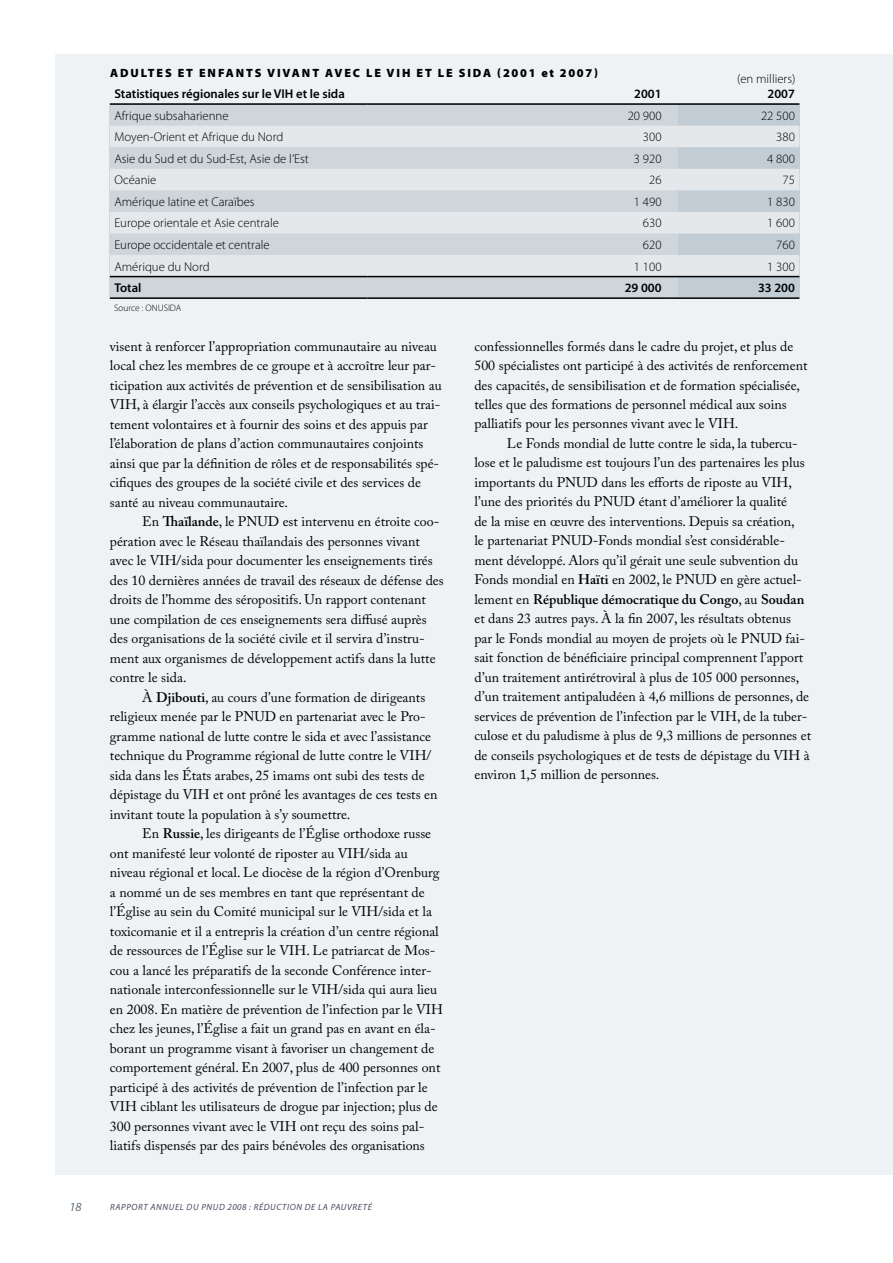
<style>
.page{position:relative;width:893px;height:1263px;background:#fff}
.page>*{position:absolute;margin:0;border:0;box-sizing:border-box;transform-origin:0 0}
.t1{font:13.8px/19.5px "Adobe Caslon Pro";color:#000}
.t2{font:300 12.75px "Myriad Pro";color:#000}
.t3{font:600 12.75px "Myriad Pro";color:#000}
.t4{font:italic 12.3px "Myriad Pro";color:#5c6f7b}
.t5{font:900 12px "Myriad Pro";letter-spacing:.16em;color:#000}
.t6{font:300 9.3px "Myriad Pro";color:#000}
.t7{font:italic 9px "Myriad Pro";letter-spacing:.07em;color:#524561}
.s1{font-weight:600}
</style>
<div class="page">
<div style="left:56px;top:54px;width:837px;height:1121px;background:#eff2f4"></div>
<div style="left:678px;top:104px;width:122px;height:194px;background:#c2ccd4"></div>
<div style="left:110px;top:104px;width:568px;height:194px;background:#ced5db"></div>
<svg style="left:110px;top:126px;width:689px;height:150px;fill:#e4e8eb"></svg>
<hr style="left:110px;top:103px;width:257px;height:2px;background:#000">
<hr style="left:367px;top:103px;width:299px;height:2px;background:#000">
<hr style="left:666px;top:103px;width:133px;height:2px;background:#000">
<hr style="left:110px;top:276px;width:257px;height:1px;background:#000">
<hr style="left:367px;top:276px;width:299px;height:1px;background:#000">
<hr style="left:666px;top:276px;width:133px;height:1px;background:#000">
<hr style="left:110px;top:297px;width:257px;height:2px;background:#000">
<hr style="left:367px;top:297px;width:299px;height:2px;background:#000">
<hr style="left:666px;top:297px;width:133px;height:2px;background:#000">
<p class="t5" style="left:110px;top:64px;width:490px">ADULTES ET EN FAN TS VIVAN T AVEC LE VIH ET LE SI DA (2001 ET 2007)</p>
<p class="t3" style="left:114px;top:86px;width:232px">Statistiques régionales sur le VIH et le sida</p>
<p class="t3" style="left:634px;top:86px;width:29px">2001</p>
<p class="t3" style="left:768px;top:86px;width:29px">2007</p>
<p class="t2" style="left:114px;top:108px;width:116px">Afrique subsaharienne</p>
<p class="t2" style="left:628px;top:108px;width:35px">20 900</p>
<p class="t2" style="left:761px;top:108px;width:35px">22 500</p>
<p class="t2" style="left:114px;top:129px;width:170px">Moyen-Orient et Afrique du Nord</p>
<p class="t2" style="left:643px;top:129px;width:20px">300</p>
<p class="t2" style="left:776px;top:129px;width:20px">380</p>
<p class="t2" style="left:114px;top:151px;width:196px">Asie du Sud et du Sud-Est, Asie de l’Est</p>
<p class="t2" style="left:634px;top:151px;width:29px">3 920</p>
<p class="t2" style="left:767px;top:151px;width:29px">4 800</p>
<p class="t2" style="left:114px;top:172px;width:43px">Océanie</p>
<p class="t2" style="left:649px;top:172px;width:14px">26</p>
<p class="t2" style="left:782px;top:172px;width:14px">75</p>
<p class="t2" style="left:114px;top:194px;width:142px">Amérique latine et Caraïbes</p>
<p class="t2" style="left:634px;top:194px;width:29px">1 490</p>
<p class="t2" style="left:767px;top:194px;width:29px">1 830</p>
<p class="t2" style="left:114px;top:216px;width:166px">Europe orientale et Asie centrale</p>
<p class="t2" style="left:643px;top:216px;width:20px">630</p>
<p class="t2" style="left:767px;top:216px;width:29px">1 600</p>
<p class="t2" style="left:114px;top:237px;width:157px">Europe occidentale et centrale</p>
<p class="t2" style="left:643px;top:237px;width:20px">620</p>
<p class="t2" style="left:776px;top:237px;width:20px">760</p>
<p class="t2" style="left:114px;top:259px;width:97px">Amérique du Nord</p>
<p class="t2" style="left:634px;top:259px;width:29px">1 100</p>
<p class="t2" style="left:767px;top:259px;width:29px">1 300</p>
<p class="t3" style="left:114px;top:280px;width:29px">Total</p>
<p class="t3" style="left:625px;top:280px;width:38px">29 000</p>
<p class="t3" style="left:758px;top:280px;width:38px">33 200</p>
<p class="t6" style="left:114px;top:302px;width:69px">Source : ONUSIDA</p>
<p class="t2" style="left:737px;top:71px;width:60px">(en milliers)</p>
<p class="t1" style="left:110px;top:336px;width:333px">visent à renforcer l’appropriation communautaire au niveau local chez les membres de ce groupe et à accroître leur par&shy;ticipation aux activités de prévention et de sensibilisation au VIH, à élargir l’accès aux conseils psychologiques et au trai&shy;tement volontaires et à fournir des soins et des appuis par l’élaboration de plans d’action communautaires conjoints ainsi que par la définition de rôles et de responsabilités spé&shy;cifiques des groupes de la société civile et des services de santé au niveau communautaire.</p>
<p class="t1" style="left:110px;top:512px;width:335px;text-indent:32px">En <span class="s1">Thaïlande</span>, le PNUD est intervenu en étroite coo&shy;pération avec le Réseau thaïlandais des personnes vivant avec le VIH/sida pour documenter les enseignements tirés des 10 dernières années de travail des réseaux de défense des droits de l’homme des séropositifs. Un rapport contenant une compilation de ces enseignements sera diffusé auprès des organisations de la société civile et il servira d’instru&shy;ment aux organismes de développement actifs dans la lutte contre le sida.</p>
<p class="t1" style="left:110px;top:687px;width:329px;text-indent:32px">À <span class="s1">Djibouti</span>, au cours d’une formation de dirigeants religieux menée par le PNUD en partenariat avec le Pro&shy;gramme national de lutte contre le sida et avec l’assistance technique du Programme régional de lutte contre le VIH/ sida dans les États arabes, 25 imams ont subi des tests de dépistage du VIH et ont prôné les avantages de ces tests en invitant toute la population à s’y soumettre.</p>
<p class="t1" style="left:110px;top:824px;width:335px;text-indent:32px">En <span class="s1">Russie</span>, les dirigeants de l’Église orthodoxe russe ont manifesté leur volonté de riposter au VIH/sida au niveau régional et local. Le diocèse de la région d’Orenburg a nommé un de ses membres en tant que représentant de l’Église au sein du Comité municipal sur le VIH/sida et la toxicomanie et il a entrepris la création d’un centre régional de ressources de l’Église sur le VIH. Le patriarcat de Mos&shy;cou a lancé les préparatifs de la seconde Conférence inter&shy;nationale interconfessionnelle sur le VIH/sida qui aura lieu en 2008. En matière de prévention de l’infection par le VIH chez les jeunes, l’Église a fait un grand pas en avant en éla&shy;borant un programme visant à favoriser un changement de comportement général. En 2007, plus de 400 personnes ont participé à des activités de prévention de l’infection par le VIH ciblant les utilisateurs de drogue par injection; plus de 300 personnes vivant avec le VIH ont reçu des soins pal&shy;liatifs dispensés par des pairs bénévoles des organisations</p>
<p class="t4" style="left:69px;top:1199px;width:14px">18</p>
<p class="t7" style="left:110px;top:1201px;width:99px">RAPPORT ANNUEL DU PNUD</p>
<p class="t7" style="left:228px;top:1201px;width:146px">2008 : RÉDUCTION DE LA PAUVRETÉ</p>
<p class="t1" style="left:474px;top:336px;width:335px">confessionnelles formés dans le cadre du projet, et plus de 500 spécialistes ont participé à des activités de renforcement des capacités, de sensibilisation et de formation spécialisée, telles que des formations de personnel médical aux soins palliatifs pour les personnes vivant avec le VIH.</p>
<p class="t1" style="left:474px;top:433px;width:338px;text-indent:32px">Le Fonds mondial de lutte contre le sida, la tubercu&shy;lose et le paludisme est toujours l’un des partenaires les plus importants du PNUD dans les efforts de riposte au VIH, l’une des priorités du PNUD étant d’améliorer la qualité<br>de la mise en œuvre des interventions. Depuis sa création,<br>le partenariat PNUD-Fonds mondial s’est considérable&shy;ment développé. Alors qu’il gérait une seule subvention du Fonds mondial en <span class="s1">Haïti</span> en 2002, le PNUD en gère actuel&shy;lement en <span class="s1">République démocratique du Congo</span>, au <span class="s1">Soudan </span>et dans 23 autres pays. À la fin 2007, les résultats obtenus par le Fonds mondial au moyen de projets où le PNUD fai&shy;sait fonction de bénéficiaire principal comprennent l’apport d’un traitement antirétroviral à plus de 105 000 personnes, d’un traitement antipaludéen à 4,6 millions de personnes, de services de prévention de l’infection par le VIH, de la tuber&shy;culose et du paludisme à plus de 9,3 millions de personnes et de conseils psychologiques et de tests de dépistage du VIH à environ 1,5 million de personnes.</p>
</div>
